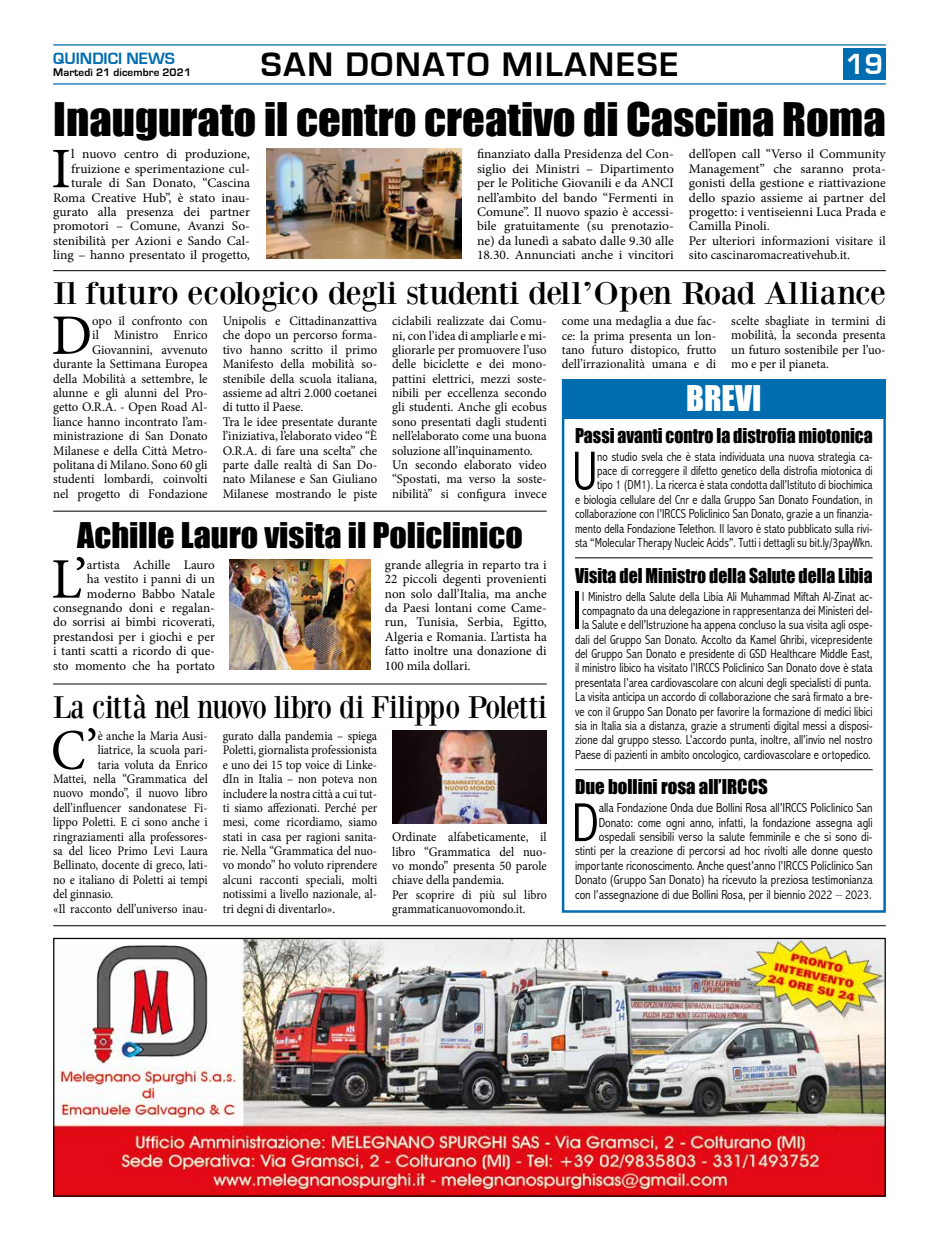
<style>
.page{position:relative;width:939px;height:1241px;background:#fff}
.page>*{position:absolute;margin:0;border:0;box-sizing:border-box;transform-origin:0 0}
.t1{font:57.38px "Minion Pro";color:#000}
.t2{font:57.38px "Minion Pro";color:#000;scale:.91 1}
.t3{font:300 condensed 55.38px "Abadi";color:#000}
.t4{font:300 condensed 55.38px "Abadi";color:#000;scale:.96 1}
.t5{font:42.5px "Impact";color:#000;scale:1.05 1}
.t6{font:700 35px "Eurostile";letter-spacing:.05em;color:#000}
.t7{font:32.5px "Bodoni XT";color:#000;scale:1.09 1}
.t8{font:32.5px "Bodoni XT";letter-spacing:-.035em;color:#000;scale:.92 1}
.t9{font:32.5px "Impact";color:#000;scale:1.05 1}
.t10{font:32.5px "Impact";color:#fff}
.t11{font:700 30px "Eurostile";color:#fff}
.t12{font:18.75px "Impact";color:#000;scale:.94 1}
.t13{font:18.75px "Impact";color:#000;scale:.95 1}
.t14{font:18.75px "Impact";color:#000}
.t15{font:700 16.88px "Eurostile";color:#006db1}
.t16{font:13.12px/14.4px "Minion Pro";color:#000;text-align:justify}
.t17{font:300 condensed 13.12px/14.4px "Abadi";color:#000;text-align:center}
.t18{font:13.12px/14.4px "Minion Pro";color:#000;text-align:justify;scale:.91 1}
.t19{font:300 condensed 13.12px/14.4px "Abadi";color:#000;text-align:right;scale:.96 1}
.t20{font:13.12px/14.4px "Minion Pro";color:#000;scale:.94 1}
.t21{font:700 11.25px "Eurostile";letter-spacing:.01em;color:#000}
</style>
<div class="page">
<div style="left:843px;top:48px;width:43px;height:32px;background:#006db1"></div>
<hr style="left:53px;top:44px;width:833px;height:2px;background:#006db1">
<hr style="left:53px;top:83px;width:833px;height:2px;background:#006db1">
<img style="left:55px;top:939px;width:829px;height:255px">
<div style="left:53px;top:937px;width:833px;height:259px;border:1px solid #000"></div>
<hr style="left:53px;top:925px;width:833px;height:1px;background:#000">
<hr style="left:53px;top:270px;width:833px;height:1px;background:#000">
<hr style="left:53px;top:510px;width:494px;height:1px;background:#000">
<hr style="left:53px;top:683px;width:494px;height:1px;background:#000">
<div style="left:562px;top:379px;width:324px;height:533px;border:2px solid #006db1"></div>
<div style="left:562px;top:379px;width:324px;height:39px;background:#006db1"></div>
<hr style="left:575px;top:557px;width:298px;height:1px;background:#000">
<hr style="left:575px;top:769px;width:298px;height:1px;background:#000">
<img style="left:229px;top:559px;width:142px;height:110px">
<img style="left:266px;top:149px;width:196px;height:110px">
<img style="left:392px;top:730px;width:155px;height:93px">
<p class="t15" style="left:53px;top:49px;width:123px">QUINDICI NEWS</p>
<p class="t21" style="left:53px;top:66px;width:139px">Martedì 21 dicembre 2021</p>
<h3 class="t6" style="left:261px;top:46px;width:419px">SAN DONATO MILANESE</h3>
<h3 class="t5" style="left:53px;top:87px;width:795px">Inaugurato il centro creativo di Cascina Roma</h3>
<h3 class="t11" style="left:846px;top:48px;width:39px">19</h3>
<p class="t16" style="left:53px;top:147px;width:198px;text-align:right">l nuovo centro di produzione, fruizione e sperimentazione cul&shy;turale di San Donato, “Cascina<br>Roma Creative Hub”, è stato inau&shy;gurato alla presenza dei partner promotori – Comune, Avanzi So&shy;stenibilità per Azioni e Sando Cal&shy;ling – hanno presentato il progetto,</p>
<p class="t16" style="left:477px;top:147px;width:198px">finanziato dalla Presidenza del Con&shy;siglio dei Ministri – Dipartimento per le Politiche Giovanili e da ANCI nell’ambito del bando “Fermenti in Comune”. Il nuovo spazio è accessi&shy;bile gratuitamente (su prenotazio&shy;ne) da lunedì a sabato dalle 9.30 alle 18.30. Annunciati anche i vincitori</p>
<p class="t16" style="left:689px;top:147px;width:198px;text-align:left">dell’open call “Verso il Community Management” che saranno prota&shy;gonisti della gestione e riattivazione dello spazio assieme ai partner del progetto: i ventiseienni Luca Prada e Camilla Pinoli.<br>Per ulteriori informazioni visitare il sito cascinaromacreativehub.it.</p>
<h1 class="t1" style="left:51px;top:130px;width:22px">I</h1>
<h3 class="t7" style="left:53px;top:273px;width:765px">Il futuro ecologico degli studenti dell’Open Road Alliance</h3>
<p class="t16" style="left:53px;top:314px;width:156px;text-align:right">opo il confronto con<br>il Ministro Enrico<br>Giovannini, avvenuto durante la Settimana Europea della Mobilità a settembre, le alunne e gli alunni del Pro&shy;getto O.R.A. - Open Road Al&shy;liance hanno incontrato l’am&shy;ministrazione di San Donato<br>Milanese e della Città Metro&shy;politana di Milano. Sono 60 gli studenti lombardi, coinvolti nel progetto di Fondazione</p>
<p class="t16" style="left:223px;top:314px;width:156px;text-align:left">Unipolis e Cittadinanzattiva che dopo un percorso forma&shy;tivo hanno scritto il primo<br>Manifesto della mobilità so&shy;stenibile della scuola italiana, assieme ad altri 2.000 coetanei di tutto il Paese.<br>Tra le idee presentate durante l’iniziativa, l’elaborato video “È<br>O.R.A. di fare una scelta” che parte dalle realtà di San Do&shy;nato Milanese e San Giuliano<br>Milanese mostrando le piste</p>
<p class="t16" style="left:392px;top:314px;width:156px;text-align:left">ciclabili realizzate dai Comu&shy;ni, con l’idea di ampliarle e mi&shy;gliorarle per promuovere l’uso delle biciclette e dei mono&shy;pattini elettrici, mezzi soste&shy;nibili per eccellenza secondo gli studenti. Anche gli ecobus sono presentati dagli studenti nell’elaborato come una buona soluzione all’inquinamento.<br>Un secondo elaborato video “Spostati, ma verso la soste&shy;nibilità” si configura invece</p>
<p class="t16" style="left:562px;top:314px;width:156px">come una medaglia a due fac&shy;ce: la prima presenta un lon&shy;tano futuro distopico, frutto dell’irrazionalità umana e di</p>
<p class="t16" style="left:731px;top:314px;width:156px">scelte sbagliate in termini di mobilità, la seconda presenta un futuro sostenibile per l’uo&shy;mo e per il pianeta.</p>
<h1 class="t1" style="left:51px;top:297px;width:42px">D</h1>
<h3 class="t10" style="left:686px;top:373px;width:77px">BREVI</h3>
<h3 class="t13" style="left:575px;top:421px;width:315px">Passi avanti contro la distrofia miotonica</h3>
<h2 class="t4" style="left:572px;top:439px;width:27px">U</h2>
<p class="t19" style="left:575px;top:449px;width:312px">no studio svela che è stata individuata una nuova strategia ca&shy;pace di correggere il difetto genetico della distrofia miotonica di<br>tipo 1 (DM1). La ricerca è stata condotta dall’Istituto di biochimica<br>e biologia cellulare del Cnr e dalla Gruppo San Donato Foundation, in collaborazione con l’IRCCS Policlinico San Donato, grazie a un finanzia&shy;mento della Fondazione Telethon. Il lavoro è stato pubblicato sulla rivi&shy;sta “Molecular Therapy Nucleic Acids”. Tutti i dettagli su bit.ly/3payWkn.</p>
<h3 class="t12" style="left:575px;top:560px;width:318px">Visita del Ministro della Salute della Libia</h3>
<h2 class="t3" style="left:572px;top:578px;width:12px">I</h2>
<h3 class="t9" style="left:77px;top:509px;width:426px">Achille Lauro visita il Policlinico</h3>
<h1 class="t1" style="left:51px;top:541px;width:37px">L’</h1>
<p class="t16" style="left:53px;top:557px;width:163px;text-align:right">artista Achille Lauro<br>ha vestito i panni di un moderno Babbo Natale consegnando doni e regalan&shy;do sorrisi ai bimbi ricoverati, prestandosi per i giochi e per i tanti scatti a ricordo di que&shy;sto momento che ha portato</p>
<p class="t16" style="left:385px;top:557px;width:163px">grande allegria in reparto tra i 22 piccoli degenti provenienti non solo dall’Italia, ma anche da Paesi lontani come Came&shy;run, Tunisia, Serbia, Egitto, Algeria e Romania. L’artista ha fatto inoltre una donazione di 100 mila dollari.</p>
<p class="t17" style="left:575px;top:589px;width:299px">l Ministro della Salute della Libia Ali Muhammad Miftah Al-Zinat ac&shy;compagnato da una delegazione in rappresentanza dei Ministeri del&shy;la Salute e dell’Istruzione ha appena concluso la sua visita agli ospe&shy;dali del Gruppo San Donato. Accolto da Kamel Ghribi, vicepresidente del Gruppo San Donato e presidente di GSD Healthcare Middle East, il ministro libico ha visitato l’IRCCS Policlinico San Donato dove è stata presentata l’area cardiovascolare con alcuni degli specialisti di punta.<br>La visita anticipa un accordo di collaborazione che sarà firmato a bre&shy;ve con il Gruppo San Donato per favorire la formazione di medici libici sia in Italia sia a distanza, grazie a strumenti digital messi a disposi&shy;zione dal gruppo stesso. L’accordo punta, inoltre, all’invio nel nostro Paese di pazienti in ambito oncologico, cardiovascolare e ortopedico.</p>
<h3 class="t14" style="left:575px;top:772px;width:194px">Due bollini rosa all’IRCCS</h3>
<h2 class="t3" style="left:572px;top:790px;width:29px">D</h2>
<h3 class="t8" style="left:53px;top:687px;width:538px">La città nel nuovo libro di Filippo Poletti</h3>
<h1 class="t2" style="left:51px;top:711px;width:53px">C’</h1>
<p class="t18" style="left:98px;top:728px;width:122px">è anche la Maria Ausi-</p>
<p class="t18" style="left:223px;top:728px;width:171px">gurato dalla pandemia – spiega Poletti, giornalista professionista e uno dei 15 top voice di Linke&shy;dIn in Italia – non poteva non includere la nostra città a cui tut&shy;ti siamo affezionati. Perché per mesi, come ricordiamo, siamo stati in casa per ragioni sanita&shy;rie. Nella “Grammatica del nuo&shy;vo mondo” ho voluto riprendere alcuni racconti speciali, molti notissimi a livello nazionale, al&shy;tri degni di diventarlo».</p>
<p class="t18" style="left:98px;top:743px;width:122px">liatrice, la scuola pari-</p>
<p class="t18" style="left:98px;top:757px;width:122px">taria voluta da Enrico</p>
<p class="t18" style="left:53px;top:771px;width:171px">Mattei, nella “Grammatica del</p>
<p class="t18" style="left:53px;top:786px;width:171px">nuovo mondo”, il nuovo libro</p>
<p class="t18" style="left:53px;top:800px;width:171px">dell’influencer sandonatese Fi-</p>
<p class="t18" style="left:53px;top:814px;width:171px">lippo Poletti. E ci sono anche i</p>
<p class="t18" style="left:53px;top:829px;width:171px">ringraziamenti alla professores-</p>
<p class="t18" style="left:53px;top:843px;width:171px">sa del liceo Primo Levi Laura</p>
<p class="t18" style="left:53px;top:858px;width:171px">Bellinato, docente di greco, lati-</p>
<p class="t18" style="left:53px;top:872px;width:171px">no e italiano di Poletti ai tempi</p>
<p class="t18" style="left:53px;top:886px;width:68px">del ginnasio.</p>
<p class="t18" style="left:53px;top:901px;width:171px">«Il racconto dell’universo inau-</p>
<p class="t17" style="left:575px;top:800px;width:299px;text-align:right">alla Fondazione Onda due Bollini Rosa all’IRCCS Policlinico San Donato: come ogni anno, infatti, la fondazione assegna agli ospedali sensibili verso la salute femminile e che si sono di&shy;stinti per la creazione di percorsi ad hoc rivolti alle donne questo importante riconoscimento. Anche quest’anno l’IRCCS Policlinico San Donato (Gruppo San Donato) ha ricevuto la preziosa testimonianza con l’assegnazione di due Bollini Rosa, per il biennio 2022 – 2023.</p>
<p class="t20" style="left:392px;top:829px;width:166px">Ordinate alfabeticamente, il libro “Grammatica del nuo&shy;vo mondo” presenta 50 parole chiave della pandemia.<br>Per scoprire di più sul libro grammaticanuovomondo.it.</p>
</div>
